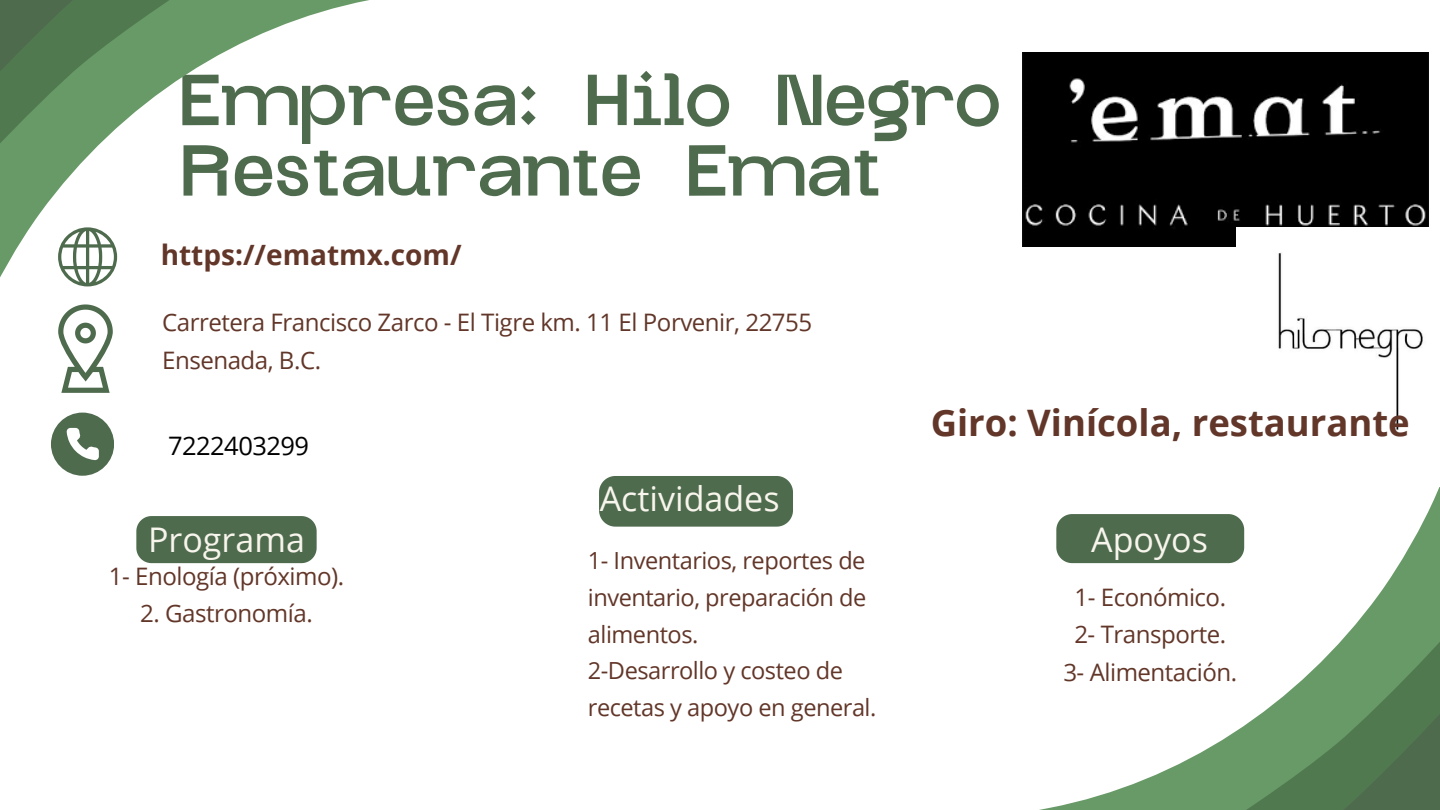
<style>
.page{position:relative;width:1440px;height:810px;background:#fff}
.page>*{position:absolute;margin:0;border:0;box-sizing:border-box;transform-origin:0 0}
.t1{font:900 56px/70.5px "Glock Grotesque";color:#4e6b4d}
.t2{font:700 36.5px "Open Sans";color:#623628}
.t3{font:34px "Open Sans";color:#f8f5ed}
.t4{font:700 28px "Open Sans";color:#623628}
.t5{font:25.5px "Open Sans";letter-spacing:-.02em;color:#000}
.t6{font:24.1px/37.5px "Open Sans";letter-spacing:-.02em;color:#623628;text-align:center}
.t7{font:23.6px/36.8px "Open Sans";letter-spacing:-.02em;color:#623628}
</style>
<div class="page">
<svg style="left:58px;top:320px;width:55px;height:73px"></svg>
<svg style="left:51px;top:413px;width:63px;height:63px"></svg>
<div style="left:136px;top:516px;width:180px;height:47px;background:#4e6b4d"></div>
<svg style="left:1039px;top:488px;width:401px;height:322px"></svg>
<div style="left:599px;top:476px;width:194px;height:51px;background:#4e6b4d"></div>
<div style="left:1056px;top:514px;width:188px;height:49px;background:#4e6b4d"></div>
<svg style="left:0;top:0;width:369px;height:320px"></svg>
<img style="left:1022px;top:53px;width:407px;height:194px">
<img style="left:1237px;top:227px;width:192px;height:203px">
<h1 class="t1" style="left:180px;top:79px;width:881px">Empresa: Hilo Negro /<br>Restaurante Emat</h1>
<p class="t4" style="left:161px;top:235px;width:302px">https://ematmx.com/</p>
<p class="t6" style="left:162px;top:303px;width:652px;text-align:left">Carretera Francisco Zarco - El Tigre km. 11 El Porvenir, 22755<br>Ensenada, B.C.</p>
<p class="t5" style="left:168px;top:428px;width:142px">7222403299</p>
<h3 class="t3" style="left:148px;top:516px;width:158px">Programa</h3>
<p class="t6" style="left:109px;top:556px;width:237px">1- Enología (próximo).</p>
<p class="t6" style="left:140px;top:594px;width:174px">2. Gastronomía.</p>
<h3 class="t3" style="left:600px;top:475px;width:181px">Actividades</h3>
<p class="t7" style="left:588px;top:542px;width:290px">1- Inventarios, reportes de inventario, preparación de alimentos.<br>2-Desarrollo y costeo de recetas y apoyo en general.</p>
<h2 class="t2" style="left:931px;top:397px;width:481px">Giro: Vinícola, restaurante</h2>
<h3 class="t3" style="left:1091px;top:516px;width:118px">Apoyos</h3>
<p class="t6" style="left:1063px;top:577px;width:175px">1- Económico.<br>2- Transporte.<br>3- Alimentación.</p>
</div>
